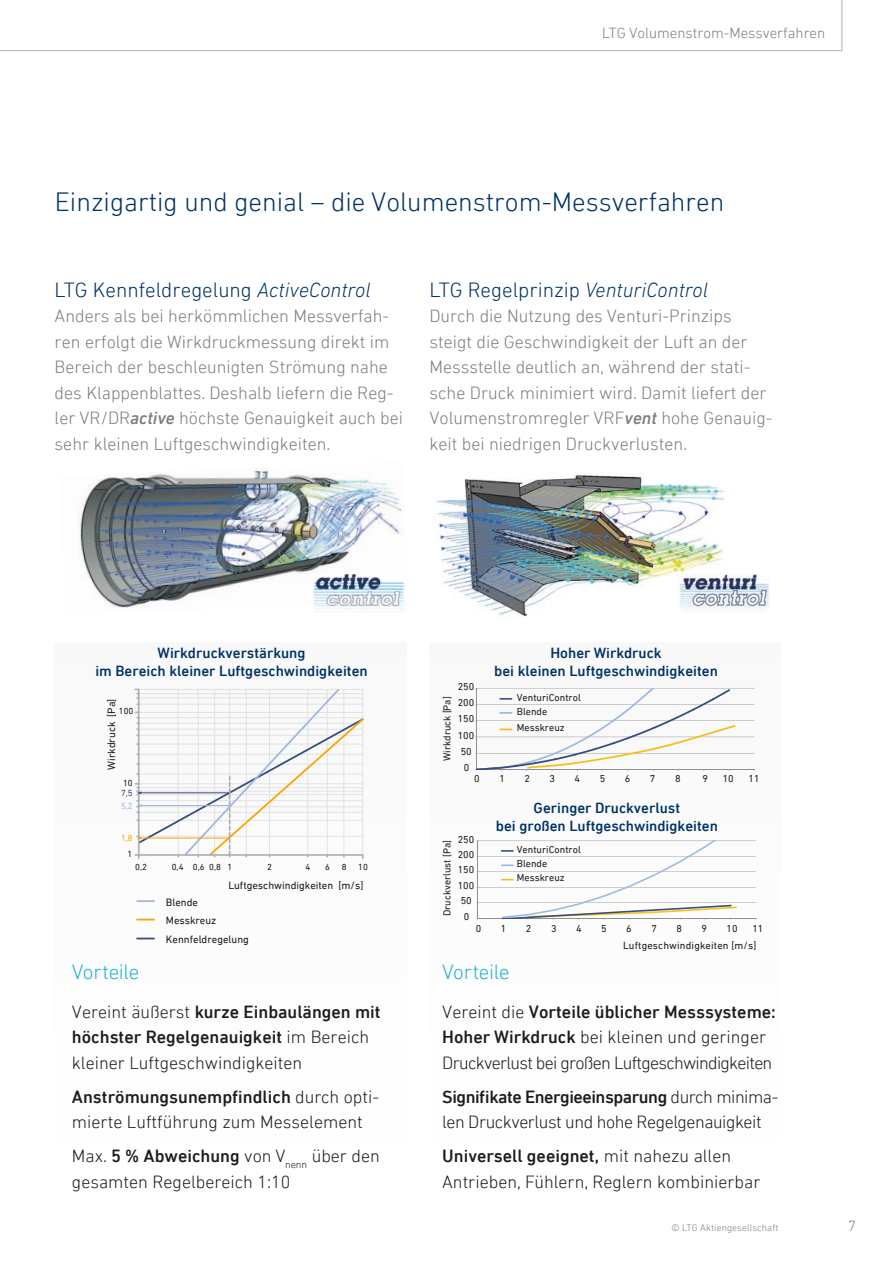
<style>
.page{position:relative;width:893px;height:1263px;background:#fff}
.page>*{position:absolute;margin:0;border:0;box-sizing:border-box;transform-origin:0 0}
.t1{font:300 27px "DIN Next LT Pro";color:#036}
.t2{font:300 21px "DIN Next LT Pro";color:#036}
.t3{font:300 21px "DIN Next LT Pro";letter-spacing:-.015em;color:#25b3d0}
.t4{font:300 18px/25.5px "DIN Next LT Pro";color:#7e7e7e}
.t5{font:300 18px/25.5px "DIN Next LT Pro";color:#1d1d1b}
.t6{font:300 18px/25.5px "DIN Next LT Pro";letter-spacing:-.04em;color:#1d1d1b}
.t7{font:300 18px/25.5px "DIN Next LT Pro";letter-spacing:-.025em;color:#1d1d1b}
.t8{font:500 15px/18px "DIN Next LT Pro";color:#036;text-align:center}
.t9{font:300 15px "DIN Next LT Pro";color:#7e7e7e}
.t10{font:10.8px/18.8px "DIN Next LT Pro";color:#1b1a19}
.t11{font:10.5px "DIN Next LT Pro";letter-spacing:.015em;color:#1d1d1b}
.t12{font:10.2px/14.4px "DIN Next LT Pro";color:#1d1d1b}
.t13{font:300 9.75px "DIN Next LT Pro";letter-spacing:.01em;color:#7e7e7e}
.t14{font:9px "DIN Next LT Pro";color:#1b1a19}
.t15{font:9px "DIN Next LT Pro";color:#f7a600}
.t16{font:9px "DIN Next LT Pro";color:#9eb8e0}
.t17{font:9px "DIN Next LT Pro";color:#364d7b}
.s1{font-style:italic}
.s2{font-weight:500;font-style:italic}
.s3{font-weight:500}
</style>
<div class="page">
<img style="left:79px;top:468px;width:323px;height:140px">
<img style="left:313px;top:605px;width:91px;height:7px">
<img style="left:313px;top:574px;width:92px;height:31px">
<svg style="left:137px;top:900px;width:17px;height:1px"></svg>
<svg style="left:137px;top:918px;width:17px;height:2px"></svg>
<svg style="left:137px;top:937px;width:17px;height:2px"></svg>
<svg style="left:135px;top:688px;width:229px;height:170px"></svg>
<img style="left:436px;top:474px;width:288px;height:143px">
<img style="left:677px;top:574px;width:92px;height:38px">
<hr style="left:477px;top:902px;width:278px;height:1px;background:#8f8f8f">
<hr style="left:477px;top:886px;width:278px;height:1px;background:#8f8f8f">
<hr style="left:477px;top:871px;width:278px;height:1px;background:#8f8f8f">
<hr style="left:477px;top:855px;width:278px;height:1px;background:#8f8f8f">
<hr style="left:477px;top:840px;width:278px;height:1px;background:#8f8f8f">
<hr style="left:477px;top:840px;width:1px;height:78px;background:#8f8f8f">
<hr style="left:477px;top:917px;width:278px;height:1px;background:#8f8f8f">
<svg style="left:500px;top:840px;width:236px;height:79px"></svg>
<hr style="left:476px;top:752px;width:278px;height:1px;background:#8f8f8f">
<hr style="left:476px;top:736px;width:278px;height:1px;background:#8f8f8f">
<hr style="left:476px;top:720px;width:278px;height:1px;background:#8f8f8f">
<hr style="left:476px;top:704px;width:278px;height:1px;background:#8f8f8f">
<hr style="left:476px;top:687px;width:278px;height:1px;background:#8f8f8f">
<hr style="left:476px;top:769px;width:278px;height:1px;background:#8f8f8f">
<svg style="left:475px;top:687px;width:260px;height:84px"></svg>
<svg style="left:0;top:0;width:842px;height:51px"></svg>
<p class="t9" style="left:602px;top:24px;width:224px">LTG Volumenstrom-Messverfahren</p>
<h1 class="t1" style="left:55px;top:187px;width:670px">Einzigartig und genial – die Volumenstrom-Messverfahren</h1>
<p class="t2" style="left:55px;top:277px;width:317px">LTG Kennfeldregelung <span class="s1">ActiveControl</span></p>
<p class="t4" style="left:55px;top:303px;width:350px">Anders als bei herkömmlichen Messverfah&shy;ren erfolgt die Wirkdruckmessung direkt im Bereich der beschleunigten Strömung nahe des Klappenblattes. Deshalb liefern die Reg&shy;ler VR/DR<span class="s2">active</span> höchste Genauigkeit auch bei sehr kleinen Luftgeschwindigkeiten.</p>
<p class="t2" style="left:429px;top:277px;width:280px">LTG Regelprinzip <span class="s1">VenturiControl</span></p>
<p class="t4" style="left:429px;top:303px;width:344px">Durch die Nutzung des Venturi-Prinzips steigt die Geschwindigkeit der Luft an der Messstelle deutlich an, während der stati&shy;sche Druck minimiert wird. Damit liefert der Volumenstromregler VRF<span class="s2">vent</span> hohe Genauig&shy;keit bei niedrigen Druckverlusten.</p>
<p class="t8" style="left:95px;top:643px;width:274px">Wirkdruckverstärkung<br>im Bereich kleiner Luftgeschwindigkeiten</p>
<p class="t8" style="left:494px;top:643px;width:225px">Hoher Wirkdruck<br>bei kleinen Luftgeschwindigkeiten</p>
<p class="t12" style="left:457px;top:679px;width:18px">250</p>
<p class="t10" style="left:102px;top:769px;width:73px;rotate:-90deg">Wirkdruck [Pa]</p>
<p class="t14" style="left:119px;top:706px;width:16px">100</p>
<p class="t12" style="left:439px;top:761px;width:66px;rotate:-90deg">Wirkdruck [Pa]</p>
<p class="t12" style="left:516px;top:689px;width:65px">VenturiControl<br>Blende</p>
<p class="t12" style="left:457px;top:695px;width:18px">200</p>
<p class="t12" style="left:457px;top:711px;width:18px">150</p>
<p class="t12" style="left:516px;top:720px;width:49px">Messkreuz</p>
<p class="t12" style="left:457px;top:727px;width:18px">100</p>
<p class="t12" style="left:460px;top:744px;width:13px">50</p>
<p class="t12" style="left:463px;top:760px;width:7px">0</p>
<p class="t14" style="left:123px;top:777px;width:11px">10</p>
<p class="t12" style="left:474px;top:770px;width:7px">0</p>
<p class="t12" style="left:499px;top:770px;width:7px">1</p>
<p class="t12" style="left:524px;top:770px;width:7px">2</p>
<p class="t12" style="left:549px;top:770px;width:7px">3</p>
<p class="t12" style="left:574px;top:770px;width:7px">4</p>
<p class="t12" style="left:599px;top:770px;width:7px">5</p>
<p class="t12" style="left:624px;top:770px;width:7px">6</p>
<p class="t12" style="left:649px;top:770px;width:7px">7</p>
<p class="t12" style="left:674px;top:770px;width:7px">8</p>
<p class="t12" style="left:702px;top:770px;width:7px">9</p>
<p class="t12" style="left:722px;top:770px;width:13px">10</p>
<p class="t12" style="left:748px;top:770px;width:13px">11</p>
<p class="t17" style="left:121px;top:787px;width:13px">7,5</p>
<p class="t16" style="left:121px;top:800px;width:13px">5,2</p>
<p class="t15" style="left:121px;top:832px;width:13px">1,8</p>
<p class="t14" style="left:127px;top:848px;width:6px">1</p>
<p class="t14" style="left:135px;top:861px;width:13px">0,2</p>
<p class="t14" style="left:172px;top:861px;width:62px">0,4 0,6 0,8 1</p>
<p class="t14" style="left:267px;top:861px;width:6px">2</p>
<p class="t14" style="left:305px;top:861px;width:6px">4</p>
<p class="t14" style="left:325px;top:861px;width:6px">6</p>
<p class="t14" style="left:341px;top:861px;width:6px">8</p>
<p class="t14" style="left:358px;top:861px;width:11px">10</p>
<p class="t10" style="left:228px;top:875px;width:136px">Luftgeschwindigkeiten [m/s]</p>
<p class="t10" style="left:166px;top:892px;width:84px">Blende<br>Messkreuz<br>Kennfeldregelung</p>
<p class="t8" style="left:495px;top:798px;width:223px">Geringer Druckverlust<br>bei großen Luftgeschwindigkeiten</p>
<p class="t12" style="left:457px;top:831px;width:18px">250</p>
<p class="t12" style="left:439px;top:916px;width:78px;rotate:-90deg">Druckverlust [Pa]</p>
<p class="t12" style="left:516px;top:841px;width:65px">VenturiControl<br>Blende<br>Messkreuz</p>
<p class="t12" style="left:457px;top:847px;width:18px">200</p>
<p class="t12" style="left:457px;top:862px;width:18px">150</p>
<p class="t12" style="left:457px;top:878px;width:18px">100</p>
<p class="t12" style="left:460px;top:893px;width:13px">50</p>
<p class="t12" style="left:463px;top:908px;width:7px">0</p>
<p class="t12" style="left:475px;top:921px;width:7px">0</p>
<p class="t12" style="left:500px;top:921px;width:7px">1</p>
<p class="t12" style="left:525px;top:921px;width:7px">2</p>
<p class="t12" style="left:550px;top:921px;width:7px">3</p>
<p class="t12" style="left:576px;top:921px;width:7px">4</p>
<p class="t12" style="left:601px;top:921px;width:7px">5</p>
<p class="t12" style="left:626px;top:921px;width:7px">6</p>
<p class="t12" style="left:651px;top:921px;width:7px">7</p>
<p class="t12" style="left:676px;top:921px;width:7px">8</p>
<p class="t12" style="left:701px;top:921px;width:7px">9</p>
<p class="t12" style="left:726px;top:921px;width:13px">10</p>
<p class="t12" style="left:752px;top:921px;width:13px">11</p>
<p class="t11" style="left:622px;top:938px;width:135px">Luftgeschwindigkeiten [m/s]</p>
<p class="t3" style="left:72px;top:959px;width:69px">Vorteile</p>
<p class="t5" style="left:72px;top:998px;width:310px">Vereint äußerst <span class="s3">kurze Einbaulängen mit höchster Regelgenauigkeit</span> im Bereich kleiner Luftgeschwindigkeiten</p>
<p class="t5" style="left:72px;top:1083px;width:308px"><span class="s3">Anströmungsunempfindlich</span> durch opti&shy;mierte Luftführung zum Messelement</p>
<p class="t5" style="left:72px;top:1142px;width:309px">Max. <span class="s3">5 % Abweichung</span> von V<sub>nenn</sub> über den gesamten Regelbereich 1:10</p>
<p class="t3" style="left:442px;top:959px;width:69px">Vorteile</p>
<p class="t6" style="left:442px;top:998px;width:335px">Vereint die <span class="s3">Vorteile üblicher Messsysteme:<br>Hoher Wirkdruck</span> bei kleinen und geringer<br>Druckverlust bei großen Luftgeschwindigkeiten</p>
<p class="t7" style="left:442px;top:1083px;width:337px"><span class="s3">Signifikate Energieeinsparung</span> durch minima&shy;len Druckverlust und hohe Regelgenauigkeit</p>
<p class="t5" style="left:442px;top:1142px;width:319px"><span class="s3">Universell geeignet,</span> mit nahezu allen<br>Antrieben, Fühlern, Reglern kombinierbar</p>
<p class="t13" style="left:671px;top:1221px;width:108px">© LTG Aktiengesellschaft</p>
<p class="t9" style="left:847px;top:1217px;width:9px">7</p>
</div>
